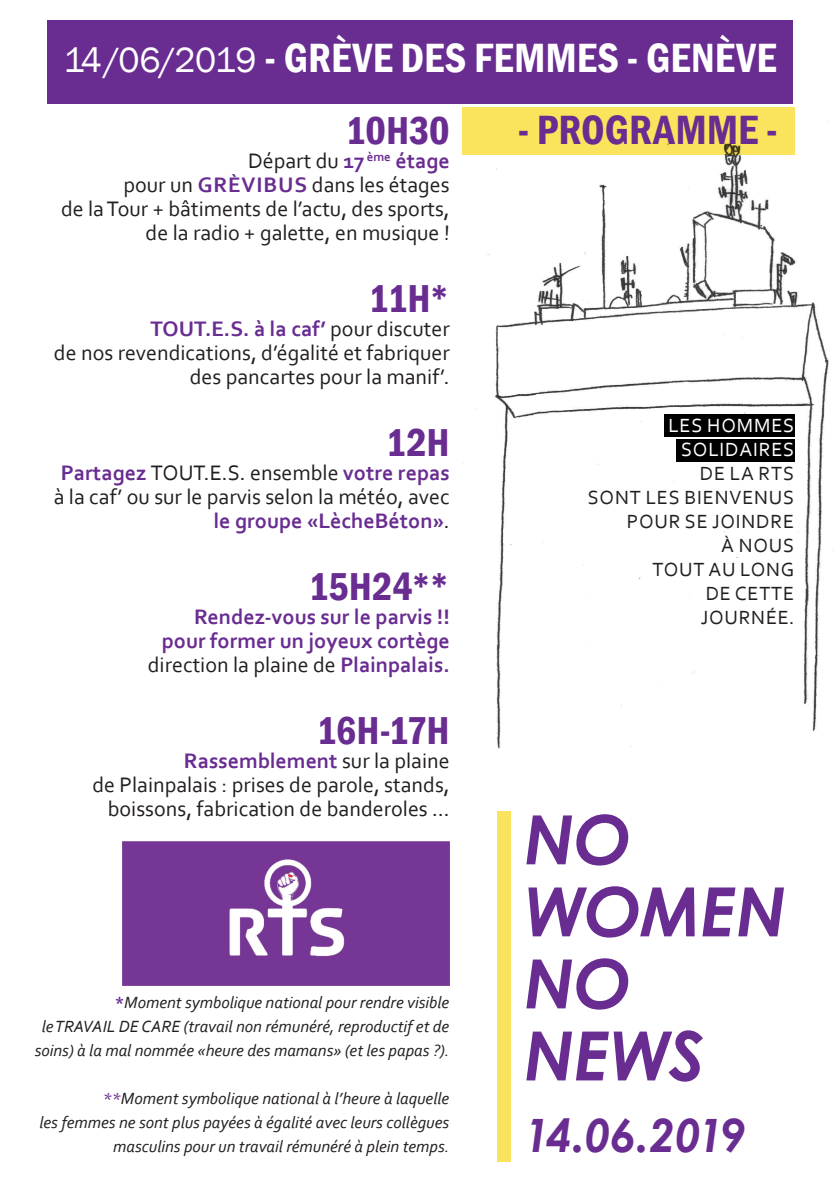
<style>
.page{position:relative;width:840px;height:1191px;background:#fff}
.page>*{position:absolute;margin:0;border:0;box-sizing:border-box;transform-origin:0 0}
.t1{font:italic 700 68px/72px "Century Gothic";letter-spacing:-.01em;color:#692c91}
.t2{font:italic 700 46px "Century Gothic";letter-spacing:-.065em;color:#692c91}
.t3{font:600 condensed 42px "Franklin Gothic";letter-spacing:.01em;color:#fff}
.t4{font:600 condensed 42px "Franklin Gothic";color:#692c91}
.t5{font:600 condensed 40px "Franklin Gothic";letter-spacing:-.005em;color:#692c91}
.t6{font:22px/24px "Corbel";color:#231f20;text-align:right}
.t7{font:700 22px/24px "Corbel";color:#692c91;text-align:right}
.t8{font:20px/24px "Corbel";letter-spacing:.04em;color:#231f20;text-align:right}
.t9{font:20px/24px "Corbel";letter-spacing:.04em;color:#fff;text-align:right}
.t10{font:italic 17px/24px "Corbel";color:#231f20;text-align:right}
.s1{font-weight:400;font-stretch:normal;font-size:36px}
.s2{font-weight:700;color:#692c91}
.s3{font-weight:400;color:#231f20}
.s4{font-weight:700;font-style:normal;color:#692c91}
.s5{color:#692c91}
</style>
<div class="page">
<img style="left:463px;top:109px;width:366px;height:640px">
<img style="left:122px;top:841px;width:327px;height:144px">
<div style="left:47px;top:20px;width:745px;height:83px;background:#692c91"></div>
<div style="left:461px;top:108px;width:333px;height:47px;background:#fbe45d"></div>
<div style="left:497px;top:811px;width:13px;height:351px;background:#fbe45d"></div>
<div style="left:663px;top:414px;width:131px;height:23px;background:#000"></div>
<div style="left:676px;top:439px;width:118px;height:23px;background:#000"></div>
<h3 class="t3" style="left:63px;top:30px;width:714px"><span class="s1">14 /06/2019</span> - GRÈVE DES FEMMES - GENÈVE</h3>
<h3 class="t4" style="left:517px;top:102px;width:261px">- PROGRAMME -</h3>
<h3 class="t5" style="left:345px;top:104px;width:106px">10H30</h3>
<p class="t6" style="left:61px;top:148px;width:390px">Départ du <span class="s2">17</span> <sup>ème</sup> <span class="s2">étage<br></span>pour un <span class="s2">GRÈVIBUS</span> dans les étages<br>de la Tour + bâtiments de l’actu, des sports, de la radio + galette, en musique !</p>
<h3 class="t5" style="left:368px;top:272px;width:83px">11H*</h3>
<p class="t6" style="left:54px;top:316px;width:397px"><span class="s2">TOUT.E.S. à la caf’</span> pour discuter<br>de nos revendications, d’égalité et fabriquer des pancartes pour la manif’.</p>
<h3 class="t5" style="left:385px;top:416px;width:65px">12H</h3>
<p class="t6" style="left:54px;top:460px;width:397px"><span class="s2">Partagez</span> TOUT.E.S. ensemble <span class="s2">votre repas </span>à la caf’ ou sur le parvis selon la météo, avec <span class="s2">le groupe «LècheBéton»</span>.</p>
<h3 class="t5" style="left:308px;top:560px;width:143px">15H24**</h3>
<p class="t7" style="left:148px;top:604px;width:303px">Rendez-vous sur le parvis !! pour former un joyeux cortège <span class="s3">direction la plaine de</span> Plainpalais.</p>
<h3 class="t5" style="left:316px;top:704px;width:135px">16H-17H</h3>
<p class="t6" style="left:92px;top:748px;width:358px"><span class="s2">Rassemblement</span> sur la plaine<br>de Plainpalais : prises de parole, stands, boissons, fabrication de banderoles …</p>
<p class="t10" style="left:35px;top:990px;width:416px"><span class="s4">*</span>Moment symbolique national pour rendre visible<br>le TRAVAIL DE CARE (travail non rémunéré, reproductif et de soins) à la mal nommée «heure des mamans» (et les papas ?).</p>
<p class="t10" style="left:39px;top:1086px;width:411px"><span class="s5">**</span>Moment symbolique national à l’heure à laquelle<br>les femmes ne sont plus payées à égalité avec leurs collègues masculins pour un travail rémunéré à plein temps.</p>
<p class="t9" style="left:668px;top:413px;width:127px">LES HOMMES<br>SOLIDAIRES</p>
<p class="t8" style="left:587px;top:461px;width:208px">DE LA RTS<br>SONT LES BIENVENUS<br>POUR SE JOINDRE<br>À NOUS<br>TOUT AU LONG<br>DE CETTE<br>JOURNÉE.</p>
<h1 class="t1" style="left:523px;top:800px;width:264px">NO<br>WOMEN<br>NO<br>NEWS</h1>
<h2 class="t2" style="left:523px;top:1100px;width:223px">14.06.2019</h2>
</div>
